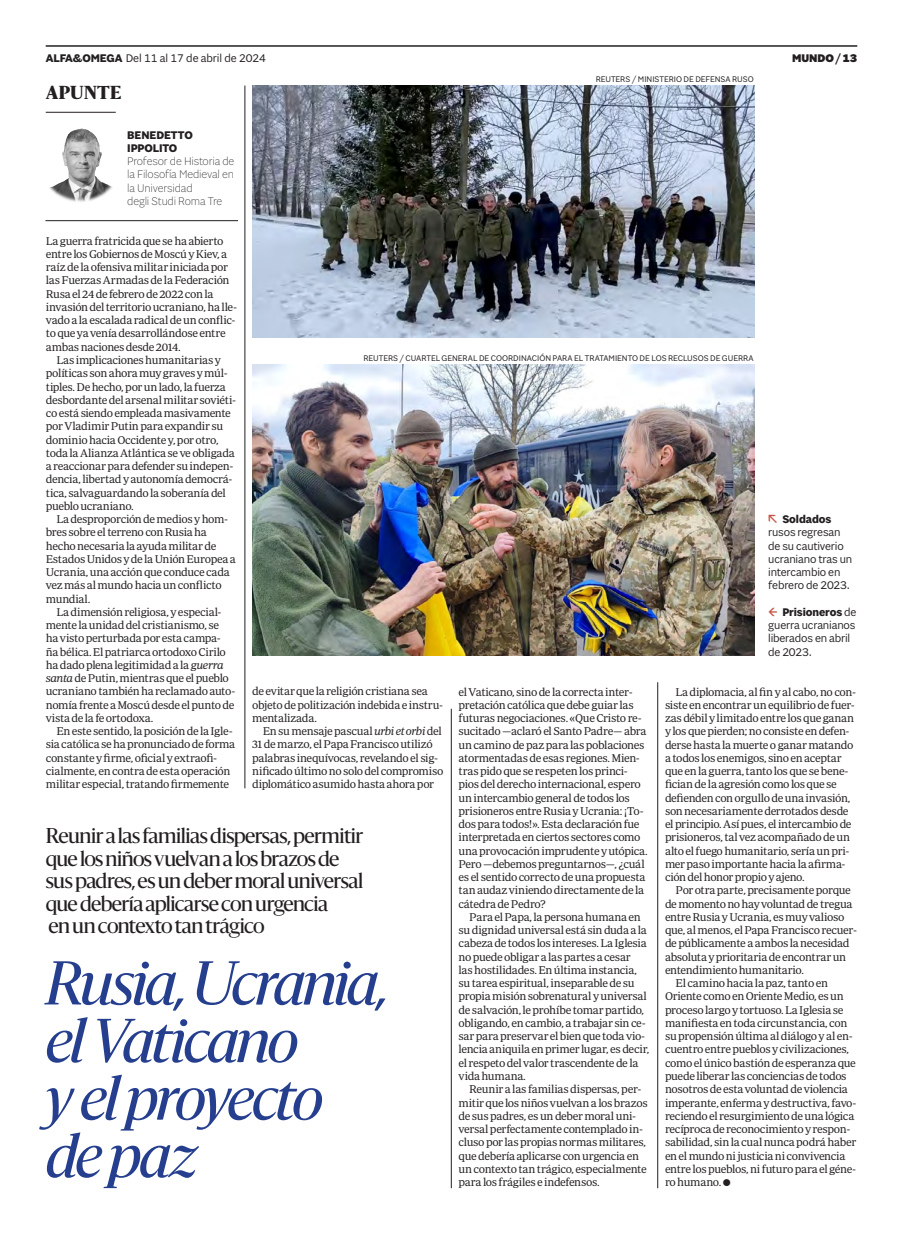
<style>
.page{position:relative;width:903px;height:1234px;background:#fff}
.page>*{position:absolute;margin:0;border:0;box-sizing:border-box;transform-origin:0 0}
.Tribuna_titulo_C48_azul{font:italic 57.5px/57.5px "Sanomat";letter-spacing:-.04em;color:#253f8e}
.Tribuna_entradilla{font:20px/22.5px "Sanomat";letter-spacing:-.035em;color:#231f20}
.Cabecera_opinion{font:900 17.5px "Sanomat";letter-spacing:.02em;color:#231f20}
.Pie_de_foto{font:11.88px/13.2px "Sole Sans";letter-spacing:-.015em;color:#231f20}
.Firma_colaborador_nombre{font:300 11.88px/13.2px "Sole Sans";letter-spacing:-.015em;color:#231f20}
.Foliacion{font:11.88px "Sole Sans";letter-spacing:-.005em;color:#231f20}
.Firma_colaborador_nombre-2{font:700 11.88px/13.2px "Sole Sans";letter-spacing:-.005em;color:#231f20}
.Foliacion-2{font:900 11.88px "Sole Sans";letter-spacing:-.005em;color:#231f20}
.Texto_bandera_izq_2_parrafo{font:11.5px/13.2px "Periodico Text Lg";letter-spacing:-.03em;color:#231f20}
.Texto_bandera_Izq_1_parrafo{font:11.5px/13.2px "Periodico Text Lg";letter-spacing:-.03em;color:#231f20}
.Firma_foto{font:8.75px "Sole Sans";color:#231f20}
.s1{font-weight:700}
.s2{font-family:"Periodico Text";font-weight:300;font-style:italic}
.s3{color:#c45848}
</style>
<div class="page">
<hr style="left:46px;top:46px;width:811px;height:1px;background:#231f20">
<hr style="left:46px;top:112px;width:70px;height:1px;background:#231f20">
<hr style="left:45px;top:220px;width:193px;height:1px;background:#231f20">
<img style="left:41px;top:125px;width:79px;height:80px;border-radius:39px">
<hr style="left:245px;top:86px;width:1px;height:702px;background:#231f20">
<hr style="left:657px;top:682px;width:1px;height:505px;background:#231f20">
<hr style="left:451px;top:708px;width:1px;height:479px;background:#231f20">
<img style="left:252px;top:86px;width:502px;height:251px">
<img style="left:252px;top:364px;width:502px;height:291px">
<p class="Foliacion" style="left:46px;top:51px;width:222px"><span class="s1">ALFA&amp;OMEGA</span> Del 11 al 17 de abril de 2024</p>
<p class="Foliacion-2" style="left:792px;top:51px;width:67px">MUNDO / 13</p>
<p class="Cabecera_opinion" style="left:46px;top:78px;width:77px">APUNTE</p>
<p class="Firma_foto" style="left:596px;top:74px;width:159px">REUTERS / MINISTERIO DE DEFENSA RUSO</p>
<p class="Firma_colaborador_nombre-2" style="left:127px;top:129px;width:67px">BENEDETTO<br>IPPOLITO</p>
<p class="Firma_colaborador_nombre" style="left:127px;top:155px;width:109px">Profesor de Historia de la Filosofía Medieval en la Universidad<br>degli Studi Roma Tre</p>
<p class="Texto_bandera_Izq_1_parrafo" style="left:46px;top:234px;width:193px">La guerra fratricida que se ha abierto entre los Gobiernos de Moscú y Kiev, a raíz de la ofensiva militar iniciada por las Fuerzas Armadas de la Federación Rusa el 24 de febrero de 2022 con la invasión del territorio ucraniano, ha lle&shy;vado a la escalada radical de un conflic&shy;to que ya venía desarrollándose entre ambas naciones desde 2014.</p>
<p class="Texto_bandera_izq_2_parrafo" style="left:46px;top:353px;width:192px;text-indent:11px">Las implicaciones humanitarias y políticas son ahora muy graves y múl&shy;tiples. De hecho, por un lado, la fuerza desbordante del arsenal militar soviéti&shy;co está siendo empleada masivamente por Vladimir Putin para expandir su dominio hacia Occidente y, por otro, toda la Alianza Atlántica se ve obligada a reaccionar para defender su indepen&shy;dencia, libertad y autonomía democrá&shy;tica, salvaguardando la soberanía del pueblo ucraniano.</p>
<p class="Texto_bandera_izq_2_parrafo" style="left:46px;top:512px;width:192px;text-indent:11px">La desproporción de medios y hom&shy;bres sobre el terreno con Rusia ha hecho necesaria la ayuda militar de<br>Estados Unidos y de la Unión Europea a<br>Ucrania, una acción que conduce cada vez más al mundo hacia un conflicto mundial.</p>
<p class="Texto_bandera_izq_2_parrafo" style="left:46px;top:605px;width:191px;text-indent:11px">La dimensión religiosa, y especial&shy;mente la unidad del cristianismo, se<br>ha visto perturbada por esta campa&shy;ña bélica. El patriarca ortodoxo Cirilo ha dado plena legitimidad a la <span class="s2">guerra santa</span>de Putin, mientras que el pueblo ucraniano también ha reclamado auto&shy;nomía frente a Moscú desde el punto de vista de la fe ortodoxa.</p>
<p class="Texto_bandera_izq_2_parrafo" style="left:46px;top:724px;width:191px;text-indent:11px">En este sentido, la posición de la Igle&shy;sia católica se ha pronunciado de forma constante y firme, oficial y extraofi&shy;cialmente, en contra de esta operación militar especial, tratando firmemente</p>
<p class="Firma_foto" style="left:363px;top:352px;width:392px">REUTERS / CUARTEL GENERAL DE COORDINACIÓN PARA EL TRATAMIENTO DE LOS RECLUSOS DE GUERRA</p>
<p class="Pie_de_foto" style="left:768px;top:513px;width:86px"><span class="s3">✔</span> <span class="s1">Soldados </span>rusos regresan de su cautiverio ucraniano tras un intercambio en febrero de 2023.</p>
<p class="Pie_de_foto" style="left:768px;top:605px;width:90px;text-indent:14px"><span class="s1">Prisioneros</span> de guerra ucranianos liberados en abril de 2023.</p>
<p class="Texto_bandera_izq_2_parrafo" style="left:252px;top:684px;width:192px">de evitar que la religión cristiana sea objeto de politización indebida e instru&shy;mentalizada.</p>
<p class="Texto_bandera_izq_2_parrafo" style="left:252px;top:724px;width:193px;text-indent:11px">En su mensaje pascual<span class="s2">urbi et orbi</span> del 31 de marzo, el Papa Francisco utilizó palabras inequívocas, revelando el sig&shy;nificado último no solo del compromiso diplomático asumido hasta ahora por</p>
<p class="Texto_bandera_izq_2_parrafo" style="left:459px;top:684px;width:191px">el Vaticano, sino de la correcta inter&shy;pretación católica que debe guiar las futuras negociaciones. «Que Cristo re&shy;sucitado —aclaró el Santo Padre— abra un camino de paz para las poblaciones atormentadas de esas regiones. Mien&shy;tras pido que se respeten los princi&shy;pios del derecho internacional, espero un intercambio general de todos los prisioneros entre Rusia y Ucrania: ¡To&shy;dos para todos!».Esta declaración fue interpretada en ciertos sectores como una provocación imprudente y utópica.<br>Pero —debemos preguntarnos—, ¿cuál es el sentido correcto de una propuesta tan audaz viniendo directamente de la cátedra de Pedro?</p>
<p class="Texto_bandera_izq_2_parrafo" style="left:459px;top:909px;width:192px;text-indent:11px">Para el Papa, la persona humana en su dignidad universal está sin duda a la cabeza de todos los intereses. La Iglesia no puede obligar a las partes a cesar<br>las hostilidades. En última instancia, su tarea espiritual, inseparable de su propia misión sobrenatural y universal de salvación, le prohíbe tomar partido, obligando, en cambio, a trabajar sin ce&shy;sar para preservar el bien que toda vio&shy;lencia aniquila en primer lugar, es decir, el respeto del valor trascendente de la vida humana.</p>
<p class="Texto_bandera_izq_2_parrafo" style="left:459px;top:1082px;width:191px;text-indent:11px">Reunir a las familias dispersas, per&shy;mitir que los niños vuelvan a los brazos de sus padres, es un deber moral uni&shy;versal perfectamente contemplado in&shy;cluso por las propias normas militares, que debería aplicarse con urgencia en un contexto tan trágico, especialmente para los frágiles e indefensos.</p>
<p class="Texto_bandera_izq_2_parrafo" style="left:665px;top:684px;width:193px;text-indent:11px">La diplomacia, al fin y al cabo, no con&shy;siste en encontrar un equilibrio de fuer&shy;zas débil y limitado entre los que ganan y los que pierden; no consiste en defen&shy;derse hasta la muerte o ganar matando a todos los enemigos, sino en aceptar que en la guerra, tanto los que se bene&shy;fician de la agresión como los que se defienden con orgullo de una invasión, son necesariamente derrotados desde el principio. Así pues, el intercambio de prisioneros, tal vez acompañado de un alto el fuego humanitario, sería un pri&shy;mer paso importante hacia la afirma&shy;ción del honor propio y ajeno.</p>
<p class="Texto_bandera_izq_2_parrafo" style="left:665px;top:883px;width:194px;text-indent:11px">Por otra parte, precisamente porque de momento no hay voluntad de tregua entre Rusia y Ucrania, es muy valioso que, al menos, el Papa Francisco recuer&shy;de públicamente a ambos la necesidad absoluta y prioritaria de encontrar un entendimiento humanitario.</p>
<p class="Texto_bandera_izq_2_parrafo" style="left:665px;top:976px;width:193px;text-indent:11px">El camino hacia la paz, tanto en Oriente como en Oriente Medio, es un proceso largo y tortuoso. La Iglesia se manifiesta en toda circunstancia, con su propensión última al diálogo y al en&shy;cuentro entre pueblos y civilizaciones, como el único bastión de esperanza que puede liberar las conciencias de todos nosotros de esta voluntad de violencia imperante, enferma y destructiva, favo&shy;reciendo el resurgimiento de una lógica recíproca de reconocimiento y respon&shy;sabilidad, sin la cual nunca podrá haber en el mundo ni justiciani convivencia entre los pueblos, ni futuro para el géne&shy;ro humano.</p>
<p class="Tribuna_entradilla" style="left:46px;top:823px;width:319px">Reunir a las familias dispersas, permitir que los niños vuelvan a los brazos de</p>
<p class="Tribuna_entradilla" style="left:46px;top:868px;width:319px">sus padres, es un deber moral universal que debería aplicarse con urgencia</p>
<p class="Tribuna_entradilla" style="left:48px;top:913px;width:218px">en un contexto tan trágico</p>
<p class="Tribuna_titulo_C48_azul" style="left:46px;top:951px;width:343px">Rusia, Ucrania, el Vaticano</p>
<p class="Tribuna_titulo_C48_azul" style="left:46px;top:1066px;width:279px">y el proyecto</p>
<p class="Tribuna_titulo_C48_azul" style="left:46px;top:1123px;width:153px">de paz</p>
</div>
